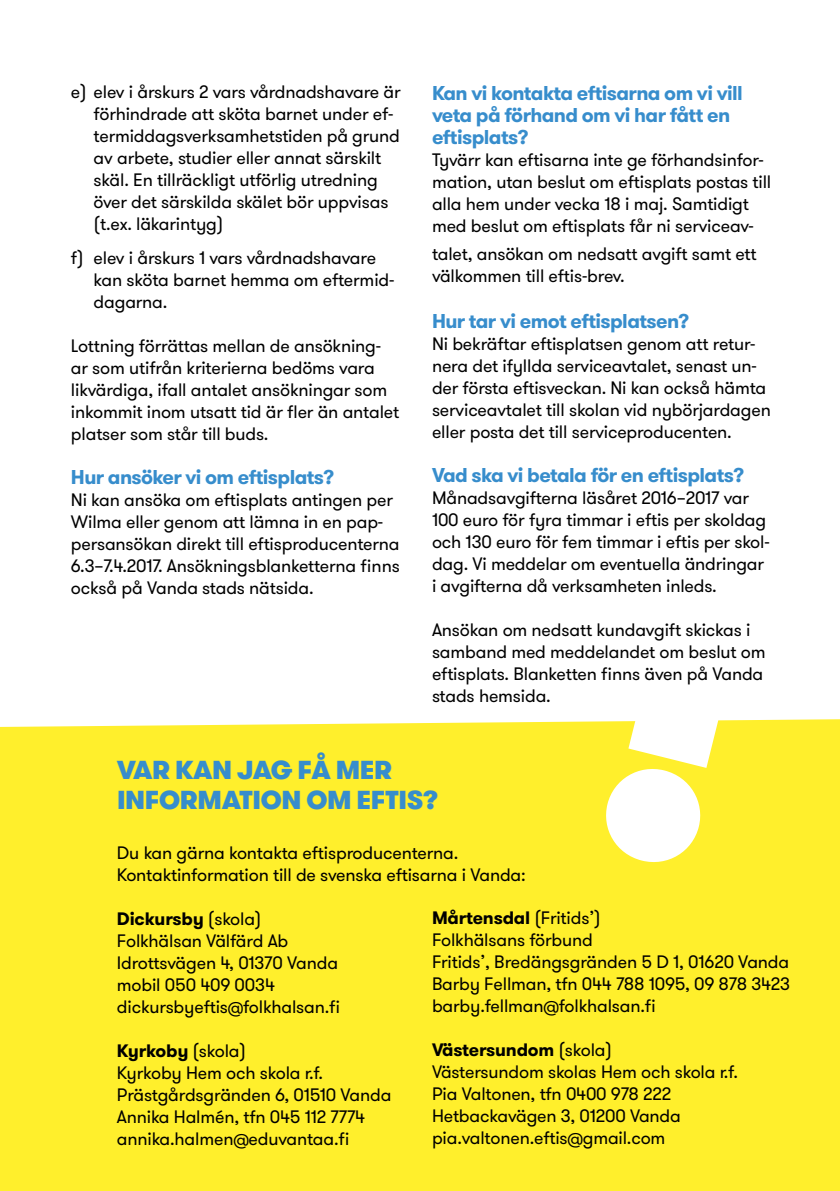
<style>
.page{position:relative;width:840px;height:1191px;background:#fff}
.page>*{position:absolute;margin:0;border:0;box-sizing:border-box;transform-origin:0 0}
.t1{font:900 26px/29.6px "GT Walsheim";letter-spacing:-.015em;color:#378dcc}
.t2{font:700 20px/22px "GT Walsheim";letter-spacing:-.03em;color:#378dcc}
.t3{font:18px/22px "GT Walsheim";letter-spacing:-.01em;color:#000}
.s1{font-weight:700}
</style>
<div class="page">
<div style="left:0;top:719px;width:839px;height:472px;background:#ffef2c"></div>
<svg style="left:601px;top:719px;width:145px;height:148px;fill:#ffef2c"></svg>
<p class="t3" style="left:94px;top:82px;width:308px;text-indent:-23px">e) elev i årskurs 2 vars vårdnadshavare är förhindrade att sköta barnet under ef&shy;termiddagsverksamhetstiden på grund av arbete, studier eller annat särskilt skäl. En tillräckligt utförlig utredning över det särskilda skälet bör uppvisas (t.ex. läkarintyg)</p>
<p class="t3" style="left:94px;top:247px;width:302px;text-indent:-23px">f) elev i årskurs 1 vars vårdnadshavare kan sköta barnet hemma om eftermid&shy;dagarna.</p>
<p class="t3" style="left:71px;top:335px;width:329px">Lottning förrättas mellan de ansökning&shy;ar som utifrån kriterierna bedöms vara likvärdiga, ifall antalet ansökningar som inkommit inom utsatt tid är fler än antalet platser som står till buds.</p>
<p class="t2" style="left:71px;top:466px;width:265px">Hur ansöker vi om eftisplats?</p>
<p class="t3" style="left:71px;top:489px;width:330px">Ni kan ansöka om eftisplats antingen per Wilma eller genom att lämna in en pap&shy;persansökan direkt till eftisproducenterna 6.3–7.4.2017. Ansökningsblanketterna finns också på Vanda stads nätsida.</p>
<p class="t2" style="left:432px;top:82px;width:312px">Kan vi kontakta eftisarna om vi vill veta på förhand om vi har fått en eftisplats?</p>
<p class="t3" style="left:432px;top:149px;width:340px">Tyvärr kan eftisarna inte ge förhandsinfor&shy;mation, utan beslut om eftisplats postas till alla hem under vecka 18 i maj. Samtidigt med beslut om eftisplats får ni serviceav-</p>
<p class="t3" style="left:432px;top:243px;width:326px">talet, ansökan om nedsatt avgift samt ett välkommen till eftis-brev.</p>
<p class="t2" style="left:432px;top:310px;width:259px">Hur tar vi emot eftisplatsen?</p>
<p class="t3" style="left:432px;top:333px;width:340px">Ni bekräftar eftisplatsen genom att retur&shy;nera det ifyllda serviceavtalet, senast un&shy;der första eftisveckan. Ni kan också hämta serviceavtalet till skolan vid nybörjardagen eller posta det till serviceproducenten.</p>
<p class="t2" style="left:432px;top:464px;width:313px">Vad ska vi betala för en eftisplats?</p>
<p class="t3" style="left:432px;top:487px;width:339px">Månadsavgifterna läsåret 2016–2017 var 100 euro för fyra timmar i eftis per skoldag och 130 euro för fem timmar i eftis per skol&shy;dag. Vi meddelar om eventuella ändringar i avgifterna då verksamheten inleds.</p>
<p class="t3" style="left:432px;top:619px;width:335px">Ansökan om nedsatt kundavgift skickas i samband med meddelandet om beslut om eftisplats. Blanketten finns även på Vanda stads hemsida.</p>
<h1 class="t1" style="left:117px;top:755px;width:322px">VAR KAN JAG FÅ MER<br>INFORMATION OM EFTIS?</h1>
<p class="t3" style="left:117px;top:842px;width:410px">Du kan gärna kontakta eftisproducenterna.<br>Kontaktinformation till de svenska eftisarna i Vanda:</p>
<p class="t3" style="left:117px;top:908px;width:225px"><span class="s1">Dickursby</span> (skola)<br>Folkhälsan Välfärd Ab<br>Idrottsvägen 4, 01370 Vanda mobil 050 409 0034 dickursbyeftis@folkhalsan.fi</p>
<p class="t3" style="left:117px;top:1040px;width:276px"><span class="s1">Kyrkoby</span> (skola)<br>Kyrkoby Hem och skola r.f.<br>Prästgårdsgränden 6, 01510 Vanda<br>Annika Halmén, tfn 045 112 7774 annika.halmen@eduvantaa.fi</p>
<p class="t3" style="left:432px;top:907px;width:359px"><span class="s1">Mårtensdal</span> (Fritids’)<br>Folkhälsans förbund<br>Fritids’, Bredängsgränden 5 D 1, 01620 Vanda<br>Barby Fellman, tfn 044 788 1095, 09 878 3423 barby.fellman@folkhalsan.fi</p>
<p class="t3" style="left:432px;top:1039px;width:307px"><span class="s1">Västersundom</span> (skola)<br>Västersundom skolas Hem och skola r.f.<br>Pia Valtonen, tfn 0400 978 222<br>Hetbackavägen 3, 01200 Vanda pia.valtonen.eftis@gmail.com</p>
</div>
